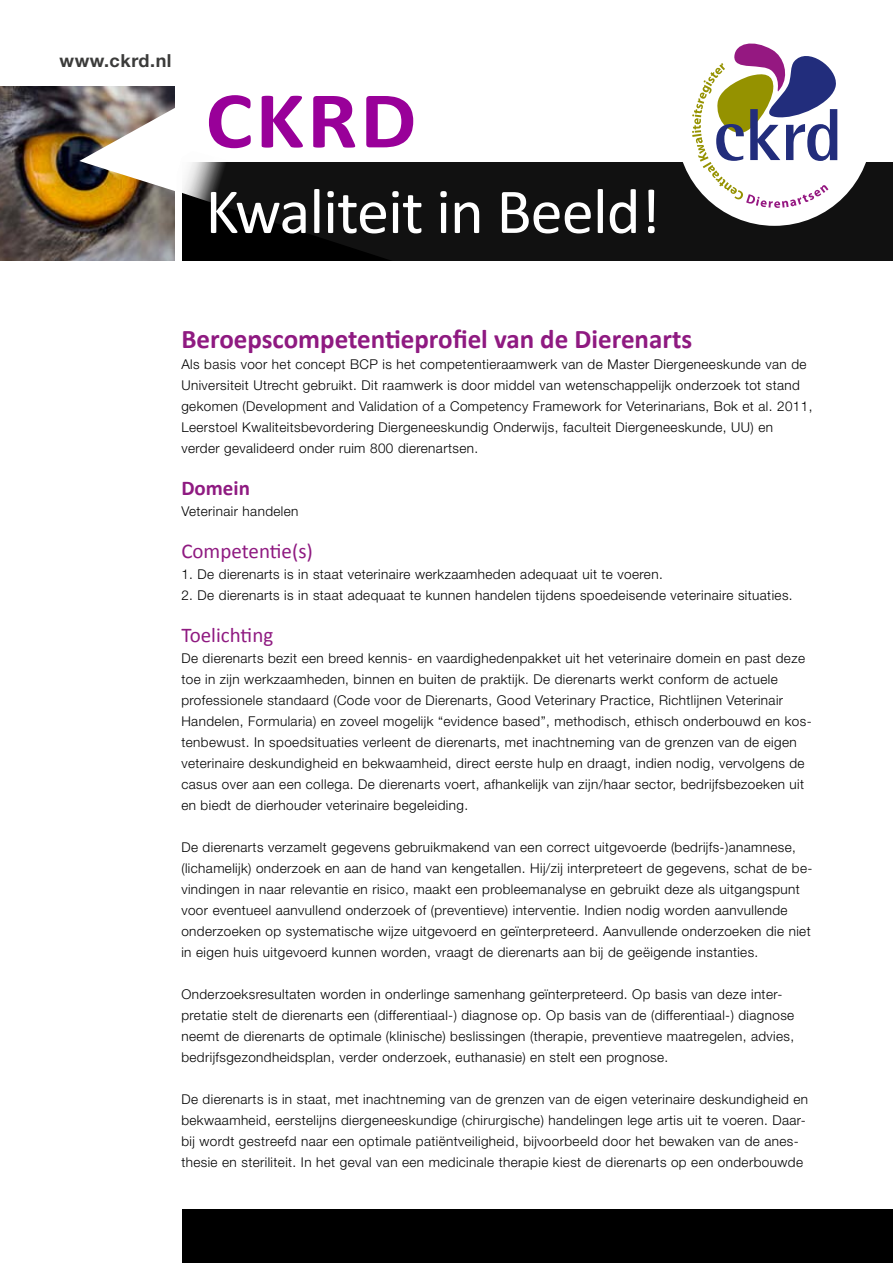
<style>
.page{position:relative;width:893px;height:1263px;background:#fff}
.page>*{position:absolute;margin:0;border:0;box-sizing:border-box;transform-origin:0 0}
.t1{font:700 81.3px "Calibri";color:#909;scale:1.1 1}
.t2{font:64.5px "Calibri";letter-spacing:-.015em;color:#fff}
.t3{font:700 27px "Calibri";color:#8f1a81}
.t4{font:21px "Calibri";color:#8f1a81}
.t5{font:700 21px "Calibri";color:#8f1a81}
.t6{font:700 18px "Helvetica Neue LT Std";letter-spacing:.03em;color:#3b3b3a}
.t7{font:300 13.5px/21px "Helvetica Neue LT Std";letter-spacing:.03em;color:#000}
</style>
<div class="page">
<img style="left:0;top:86px;width:86px;height:175px">
<svg style="left:79px;top:98px;width:7px;height:99px"></svg>
<svg style="left:86px;top:86px;width:807px;height:175px;fill:#111"></svg>
<img style="left:177px;top:151px;width:79px;height:62px">
<div style="left:182px;top:1210px;width:711px;height:53px;background:#000"></div>
<div style="left:677px;top:31px;width:195px;height:195px;background:#fff;border-radius:50%"></div>
<svg style="left:692px;top:44px;width:145px;height:164px"></svg>
<h3 class="t6" style="left:60px;top:49px;width:114px">www.ckrd.nl</h3>
<h1 class="t1" style="left:205px;top:70px;width:193px">CKRD</h1>
<h2 class="t2" style="left:205px;top:171px;width:457px">Kwaliteit in Beeld!</h2>
<h3 class="t3" style="left:181px;top:322px;width:512px">Beroepscompetentieprofiel van de Dierenarts</h3>
<p class="t7" style="left:181px;top:353px;width:633px">Als basis voor het concept BCP is het competentieraamwerk van de Master Diergeneeskunde van de Universiteit Utrecht gebruikt. Dit raamwerk is door middel van wetenschappelijk onderzoek tot stand gekomen (Development and Validation of a Competency Framework for Veterinarians, Bok et al. 2011, Leerstoel Kwaliteitsbevordering Diergeneeskundig Onderwijs, faculteit Diergeneeskunde, UU) en verder gevalideerd onder ruim 800 dierenartsen.</p>
<h3 class="t5" style="left:181px;top:475px;width:70px">Domein</h3>
<p class="t7" style="left:181px;top:500px;width:119px">Veterinair handelen</p>
<h3 class="t4" style="left:181px;top:538px;width:133px">Competentie(s)</h3>
<p class="t7" style="left:181px;top:563px;width:483px">1. De dierenarts is in staat veterinaire werkzaamheden adequaat uit te voeren.</p>
<p class="t7" style="left:181px;top:584px;width:613px">2. De dierenarts is in staat adequaat te kunnen handelen tijdens spoedeisende veterinaire situaties.</p>
<h3 class="t4" style="left:181px;top:622px;width:93px">Toelichting</h3>
<p class="t7" style="left:181px;top:647px;width:632px">De dierenarts bezit een breed kennis- en vaardighedenpakket uit het veterinaire domein en past deze toe in zijn werkzaamheden, binnen en buiten de praktijk. De dierenarts werkt conform de actuele professionele standaard (Code voor de Dierenarts, Good Veterinary Practice, Richtlijnen Veterinair Handelen, Formularia) en zoveel mogelijk “evidence based”, methodisch, ethisch onderbouwd en kos&shy;tenbewust. In spoedsituaties verleent de dierenarts, met inachtneming van de grenzen van de eigen veterinaire deskundigheid en bekwaamheid, direct eerste hulp en draagt, indien nodig, vervolgens de casus over aan een collega. De dierenarts voert, afhankelijk van zijn/haar sector, bedrijfsbezoeken uit en biedt de dierhouder veterinaire begeleiding.</p>
<p class="t7" style="left:181px;top:836px;width:633px">De dierenarts verzamelt gegevens gebruikmakend van een correct uitgevoerde (bedrijfs-)anamnese, (lichamelijk) onderzoek en aan de hand van kengetallen. Hij/zij interpreteert de gegevens, schat de be&shy;vindingen in naar relevantie en risico, maakt een probleemanalyse en gebruikt deze als uitgangspunt voor eventueel aanvullend onderzoek of (preventieve) interventie. Indien nodig worden aanvullende onderzoeken op systematische wijze uitgevoerd en geïnterpreteerd. Aanvullende onderzoeken die niet in eigen huis uitgevoerd kunnen worden, vraagt de dierenarts aan bij de geëigende instanties.</p>
<p class="t7" style="left:181px;top:983px;width:614px">Onderzoeksresultaten worden in onderlinge samenhang geïnterpreteerd. Op basis van deze inter&shy;pretatie stelt de dierenarts een (differentiaal-) diagnose op. Op basis van de (differentiaal-) diagnose neemt de dierenarts de optimale (klinische) beslissingen (therapie, preventieve maatregelen, advies, bedrijfsgezondheidsplan, verder onderzoek, euthanasie) en stelt een prognose.</p>
<p class="t7" style="left:181px;top:1089px;width:628px">De dierenarts is in staat, met inachtneming van de grenzen van de eigen veterinaire deskundigheid en bekwaamheid, eerstelijns diergeneeskundige (chirurgische) handelingen lege artis uit te voeren. Daar&shy;bij wordt gestreefd naar een optimale patiëntveiligheid, bijvoorbeeld door het bewaken van de anes&shy;thesie en steriliteit. In het geval van een medicinale therapie kiest de dierenarts op een onderbouwde</p>
</div>
